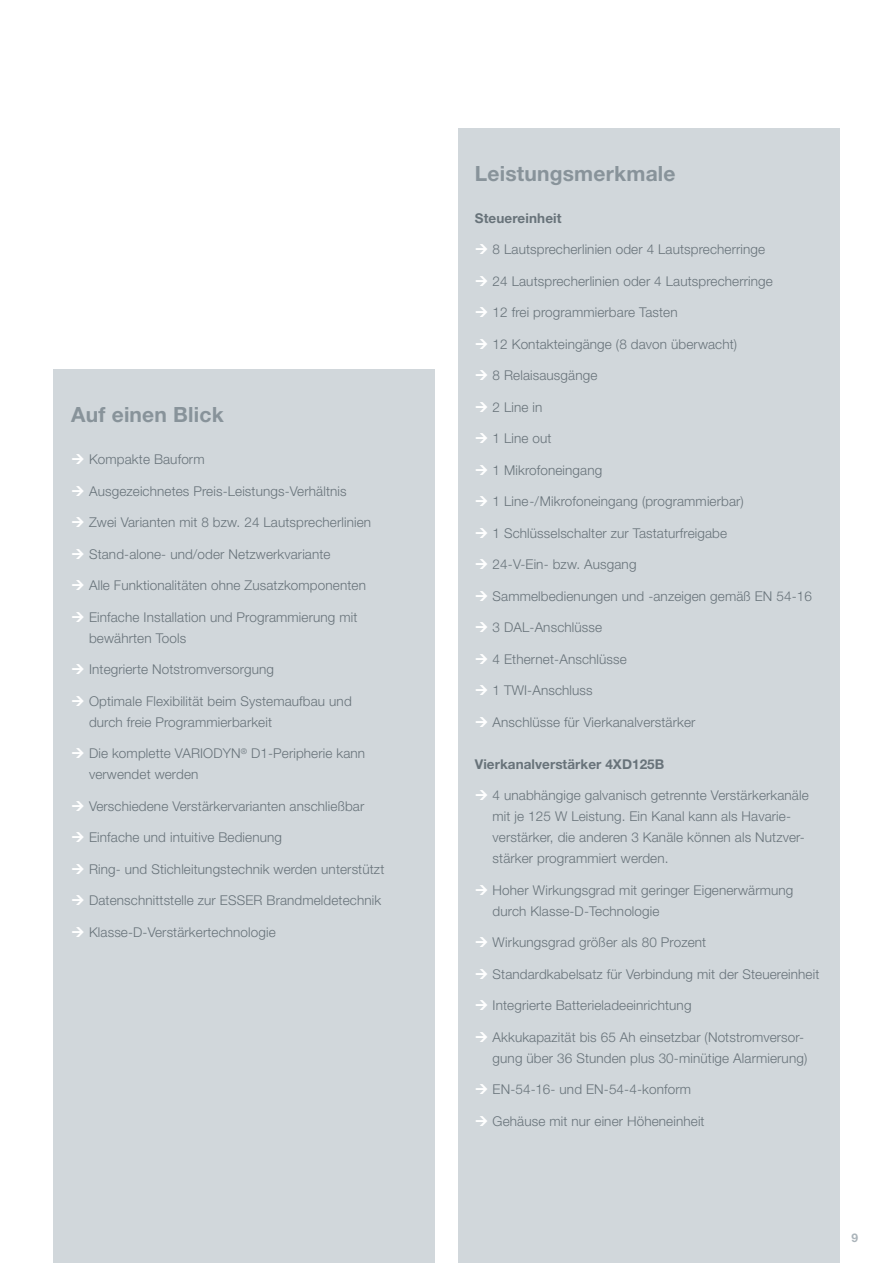
<style>
.page{position:relative;width:893px;height:1263px;background:#fff}
.page>*{position:absolute;margin:0;border:0;box-sizing:border-box;transform-origin:0 0}
.t1{font:700 21px "Helvetica Neue LT Std";letter-spacing:.01em;color:#88939a}
.t2{font:300 13.5px/21px "Helvetica Neue LT Std";letter-spacing:.01em;color:#68737a}
.t3{font:700 13.5px "Helvetica Neue LT Std";letter-spacing:.005em;color:#68737a}
</style>
<div class="page">
<div style="left:54px;top:370px;width:381px;height:893px;background:#d1d7db"></div>
<div style="left:458px;top:128px;width:381px;height:1135px;background:#d1d7db"></div>
<h1 class="t1" style="left:71px;top:402px;width:154px">Auf einen Blick</h1>
<p class="t2" style="left:89px;top:449px;width:117px">Kompakte Bauform</p>
<p class="t2" style="left:89px;top:480px;width:259px">Ausgezeichnetes Preis-Leistungs-Verhältnis</p>
<p class="t2" style="left:89px;top:512px;width:284px">Zwei Varianten mit 8 bzw. 24 Lautsprecherlinien</p>
<p class="t2" style="left:89px;top:543px;width:243px">Stand-alone- und/oder Netzwerkvariante</p>
<p class="t2" style="left:89px;top:575px;width:278px">Alle Funktionalitäten ohne Zusatzkomponenten</p>
<p class="t2" style="left:89px;top:606px;width:270px">Einfache Installation und Programmierung mit bewährten Tools</p>
<p class="t2" style="left:89px;top:659px;width:186px">Integrierte Notstromversorgung</p>
<p class="t2" style="left:89px;top:690px;width:264px">Optimale Flexibilität beim Systemaufbau und durch freie Programmierbarkeit</p>
<p class="t2" style="left:89px;top:743px;width:278px">Die komplette VARIODYN<sup>®</sup> D1-Peripherie kann verwendet werden</p>
<p class="t2" style="left:89px;top:795px;width:277px">Verschiedene Verstärkervarianten anschließbar</p>
<p class="t2" style="left:89px;top:827px;width:194px">Einfache und intuitive Bedienung</p>
<p class="t2" style="left:89px;top:858px;width:297px">Ring- und Stichleitungstechnik werden unterstützt</p>
<p class="t2" style="left:89px;top:890px;width:294px">Datenschnittstelle zur ESSER Brandmeldetechnik</p>
<p class="t2" style="left:89px;top:921px;width:188px">Klasse-D-Verstärkertechnologie</p>
<h1 class="t1" style="left:475px;top:160px;width:202px">Leistungsmerkmale</h1>
<p class="t3" style="left:475px;top:209px;width:88px">Steuereinheit</p>
<p class="t2" style="left:493px;top:239px;width:274px">8 Lautsprecherlinien oder 4 Lautsprecherringe</p>
<p class="t2" style="left:493px;top:270px;width:282px">24 Lautsprecherlinien oder 4 Lautsprecherringe</p>
<p class="t2" style="left:493px;top:302px;width:187px">12 frei programmierbare Tasten</p>
<p class="t2" style="left:493px;top:333px;width:246px">12 Kontakteingänge (8 davon überwacht)</p>
<p class="t2" style="left:493px;top:365px;width:106px">8 Relaisausgänge</p>
<p class="t2" style="left:493px;top:396px;width:51px">2 Line in</p>
<p class="t2" style="left:493px;top:428px;width:60px">1 Line out</p>
<p class="t2" style="left:493px;top:459px;width:111px">1 Mikrofoneingang</p>
<p class="t2" style="left:493px;top:491px;width:253px">1 Line-/Mikrofoneingang (programmierbar)</p>
<p class="t2" style="left:493px;top:522px;width:236px">1 Schlüsselschalter zur Tastaturfreigabe</p>
<p class="t2" style="left:493px;top:554px;width:145px">24-V-Ein- bzw. Ausgang</p>
<p class="t2" style="left:493px;top:585px;width:321px">Sammelbedienungen und -anzeigen gemäß EN 54-16</p>
<p class="t2" style="left:493px;top:617px;width:111px">3 DAL-Anschlüsse</p>
<p class="t2" style="left:493px;top:648px;width:136px">4 Ethernet-Anschlüsse</p>
<p class="t2" style="left:493px;top:679px;width:102px">1 TWI-Anschluss</p>
<p class="t2" style="left:493px;top:711px;width:204px">Anschlüsse für Vierkanalverstärker</p>
<p class="t3" style="left:475px;top:755px;width:191px">Vierkanalverstärker 4XD125B</p>
<p class="t2" style="left:493px;top:784px;width:318px">4 unabhängige galvanisch getrennte Verstärkerkanäle mit je 125 W Leistung. Ein Kanal kann als Havarie&shy;verstärker, die anderen 3 Kanäle können als Nutzver&shy;stärker programmiert werden.</p>
<p class="t2" style="left:493px;top:879px;width:302px">Hoher Wirkungsgrad mit geringer Eigenerwärmung durch Klasse-D-Technologie</p>
<p class="t2" style="left:493px;top:932px;width:215px">Wirkungsgrad größer als 80 Prozent</p>
<p class="t2" style="left:493px;top:963px;width:328px">Standardkabelsatz für Verbindung mit der Steuereinheit</p>
<p class="t2" style="left:493px;top:994px;width:200px">Integrierte Batterieladeeinrichtung</p>
<p class="t2" style="left:493px;top:1026px;width:316px">Akkukapazität bis 65 Ah einsetzbar (Notstromversor&shy;gung über 36 Stunden plus 30-minütige Alarmierung)</p>
<p class="t2" style="left:493px;top:1078px;width:200px">EN-54-16- und EN-54-4-konform</p>
<p class="t2" style="left:493px;top:1110px;width:214px">Gehäuse mit nur einer Höheneinheit</p>
</div>
